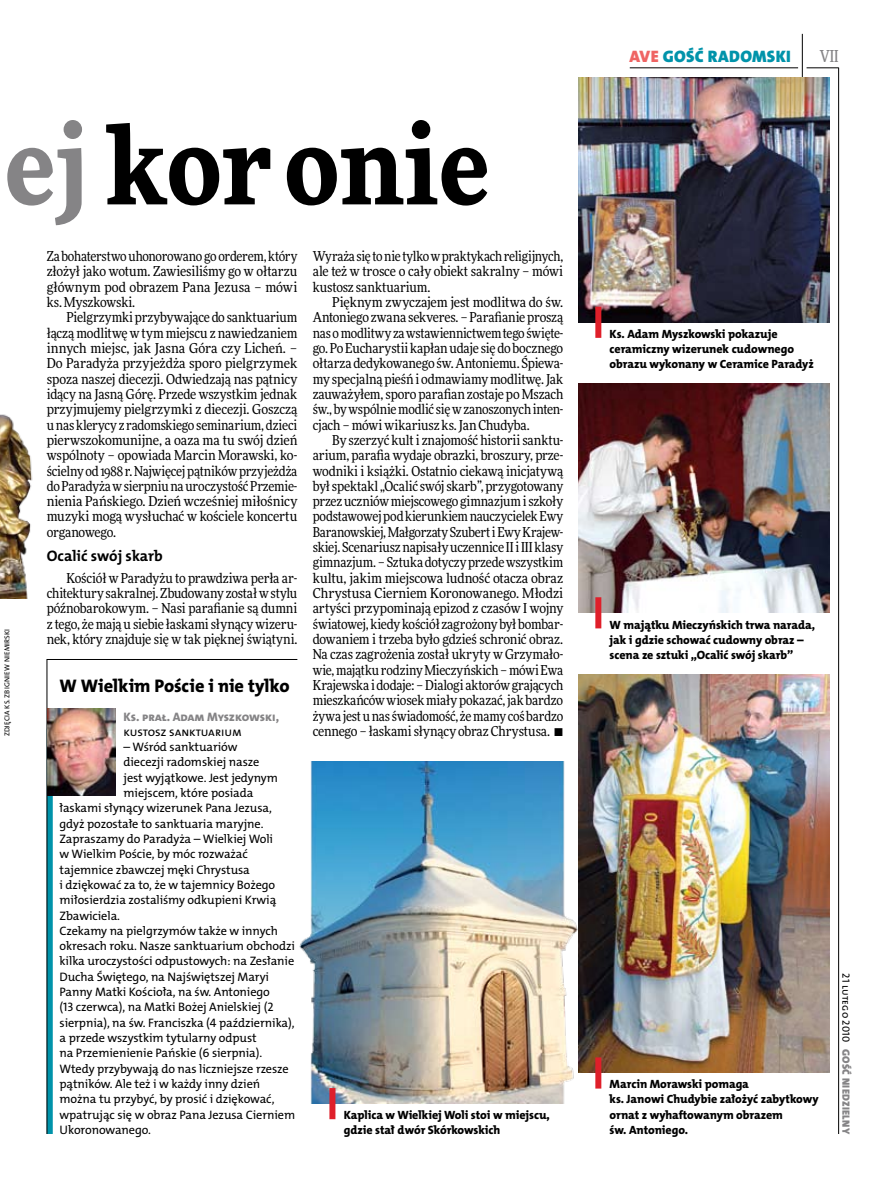
<style>
.page{position:relative;width:893px;height:1191px;background:#fff}
.page>*{position:absolute;margin:0;border:0;box-sizing:border-box;transform-origin:0 0}
.t1{font:900 108px "Freeday Narrow";letter-spacing:.005em;color:#000}
.t2{font:18.3px "The Mix HP8 Ex Bld";letter-spacing:.01em;color:#000}
.t3{font:16.65px "The Mix HP9 Blk";letter-spacing:.02em;color:#0093aa}
.t4{font:500 16.5px "Freeday Narrow";color:#858486;scale:.9 1}
.t5{font:15.3px "The Mix HP7 Bld";color:#000}
.t6{font:13.65px/15.3px "Freeday Narrow News";letter-spacing:-.01em;color:#000;text-align:justify}
.t7{font:12.3px "The Mix HP5 Plain";letter-spacing:-.005em;color:#000}
.t8{font:12.3px "The Mix HP8 Ex Bld";letter-spacing:-.005em;color:#858486}
.t9{font:12px/15.3px "The Mix HP8 Ex Bld";letter-spacing:-.005em;color:#000}
.t10{font:10.5px "The Mix HP9 Blk";letter-spacing:.025em;color:#858486}
.t11{font:10.5px "The Mix HP5 Plain";letter-spacing:.015em;color:#000}
.t12{font:7.2px "The Mix HP5 Plain";letter-spacing:.015em;color:#000}
.s1{color:#858486}
.s2{color:#ef6463}
</style>
<div class="page">
<hr style="left:806px;top:68px;width:33px;height:1px;background:#000">
<hr style="left:630px;top:68px;width:168px;height:1px;background:#000">
<hr style="left:838px;top:68px;width:1px;height:1066px;background:#000">
<hr style="left:802px;top:34px;width:1px;height:43px;background:#000">
<img style="left:299px;top:761px;width:280px;height:342px">
<img style="left:0;top:414px;width:33px;height:184px">
<img style="left:579px;top:384px;width:250px;height:228px">
<img style="left:579px;top:77px;width:250px;height:245px">
<div style="left:329px;top:1088px;width:6px;height:31px;background:#df1f2a"></div>
<div style="left:595px;top:307px;width:6px;height:31px;background:#df1f2a"></div>
<div style="left:595px;top:597px;width:6px;height:31px;background:#df1f2a"></div>
<img style="left:579px;top:674px;width:250px;height:398px">
<div style="left:595px;top:1057px;width:6px;height:31px;background:#df1f2a"></div>
<svg style="left:47px;top:659px;width:251px;height:475px"></svg>
<img style="left:47px;top:708px;width:68px;height:87px">
<h1 class="t1" style="left:5px;top:95px;width:486px"><span class="s1">ej</span> koronie</h1>
<p class="t12" style="left:3px;top:736px;width:109px;rotate:-90deg">zdjęcia Ks. Zbigniew N iemirski</p>
<p class="t6" style="left:47px;top:248px;width:252px">Zabohaterstwo uhonorowano go orderem, który złożył jako wotum. Zawiesiliśmy go w ołtarzu głównym pod obrazem Pana Jezusa – mówi ks. Myszkowski.</p>
<p class="t6" style="left:47px;top:310px;width:252px;text-indent:20px">Pielgrzymki przybywające do sanktuarium łączą modlitwę w tym miejscu z nawiedzaniem innych miejsc, jak Jasna Góra czy Licheń. – Do Paradyża przyjeżdża sporo pielgrzymek spoza naszej diecezji. Odwiedzają nas pątnicy idący na Jasną Górę. Przede wszystkim jednak przyjmujemy pielgrzymki z diecezji. Goszczą unas klerycy z radomskiego seminarium, dzieci pierwszokomunijne, a oaza ma tu swój dzień wspólnoty – opowiada Marcin Morawski, ko&shy;ścielny od1988 r. Najwięcej pątników przyjeżdża doParadyża wsierpniu nauroczystość Przemie&shy;nienia Pańskiego. Dzień wcześniej miłośnicy muzyki mogą wysłuchać w kościele koncertu organowego.</p>
<p class="t5" style="left:47px;top:546px;width:118px">Ocalić swój skarb</p>
<p class="t6" style="left:47px;top:570px;width:252px;text-indent:20px">Kościół w Paradyżu to prawdziwa perła ar&shy;chitektury sakralnej. Zbudowany został wstylu późnobarokowym. – Nasi parafianie są dumni z tego, że mają u siebie łaskami słynący wizeru&shy;nek, który znajduje się w tak pięknej świątyni.</p>
<h2 class="t2" style="left:60px;top:674px;width:232px">W Wielkim Poście i nie tylko</h2>
<p class="t8" style="left:124px;top:708px;width:157px">Ks. prał. Adam Myszkowski,</p>
<p class="t7" style="left:124px;top:724px;width:120px">kustosz sanktuarium</p>
<p class="t7" style="left:124px;top:739px;width:116px">– Wśród sanktuariów</p>
<p class="t7" style="left:124px;top:754px;width:137px">diecezji radomskiej nasze</p>
<p class="t7" style="left:124px;top:769px;width:156px">jest wyjątkowe. Jest jedynym</p>
<p class="t7" style="left:124px;top:785px;width:131px">miejscem, które posiada</p>
<p class="t7" style="left:60px;top:800px;width:214px">łaskami słynący wizerunek Pana Jezusa,</p>
<p class="t7" style="left:60px;top:815px;width:205px">gdyż pozostałe to sanktuaria maryjne.</p>
<p class="t7" style="left:60px;top:831px;width:215px">Zapraszamy do Paradyża – Wielkiej Woli</p>
<p class="t7" style="left:60px;top:846px;width:190px">w Wielkim Poście, by móc rozważać</p>
<p class="t7" style="left:60px;top:861px;width:192px">tajemnice zbawczej męki Chrystusa</p>
<p class="t7" style="left:60px;top:877px;width:217px">i dziękować za to, że w tajemnicy Bożego</p>
<p class="t7" style="left:60px;top:892px;width:218px">miłosierdzia zostaliśmy odkupieni Krwią</p>
<p class="t7" style="left:60px;top:907px;width:62px">Zbawiciela.</p>
<p class="t7" style="left:60px;top:922px;width:220px">Czekamy na pielgrzymów także w innych</p>
<p class="t7" style="left:60px;top:938px;width:237px">okresach roku. N asze sanktuarium obchodzi</p>
<p class="t7" style="left:60px;top:953px;width:236px">kilka uroczystości odpustowych: na Zesłanie</p>
<p class="t7" style="left:60px;top:968px;width:211px">Ducha Świętego, na N ajświętszej Maryi</p>
<p class="t7" style="left:60px;top:984px;width:212px">Panny Matki Kościoła, na św. Antoniego</p>
<p class="t7" style="left:60px;top:999px;width:215px">(13 czerwca), na Matki Bożej Anielskiej (2</p>
<p class="t7" style="left:60px;top:1014px;width:236px">sierpnia), na św. Franciszka (4 października),</p>
<p class="t7" style="left:60px;top:1030px;width:199px">a przede wszystkim tytularny odpust</p>
<p class="t7" style="left:60px;top:1045px;width:204px">na Przemienienie Pańskie (6 sierpnia).</p>
<p class="t7" style="left:60px;top:1060px;width:231px">Wtedy przybywają do nas liczniejsze rzesze</p>
<p class="t7" style="left:60px;top:1075px;width:202px">pątników. Ale też i w każdy inny dzień</p>
<p class="t7" style="left:60px;top:1091px;width:217px">można tu przybyć, by prosić i dziękować,</p>
<p class="t7" style="left:60px;top:1106px;width:237px">wpatrując się w obraz Pana Jezusa Cierniem</p>
<p class="t7" style="left:60px;top:1121px;width:93px">Ukoronowanego.</p>
<p class="t6" style="left:313px;top:248px;width:252px">Wyraża się tonie tylko wpraktykach religijnych, ale też w trosce o cały obiekt sakralny – mówi kustosz sanktuarium.</p>
<p class="t6" style="left:313px;top:294px;width:252px;text-indent:20px">Pięknym zwyczajem jest modlitwa do św.<br>Antoniego zwana sekveres. – Parafianie proszą nas omodlitwy zawstawiennictwem tego święte&shy;go. PoEucharystii kapłan udaje się do bocznego ołtarza dedykowanego św. Antoniemu. Śpiewa&shy;my specjalną pieśń i odmawiamy modlitwę. Jak zauważyłem, sporo parafian zostaje po Mszach św., by wspólnie modlić się wzanoszonych inten&shy;cjach – mówi wikariusz ks.Jan Chudyba.</p>
<p class="t6" style="left:313px;top:432px;width:252px;text-indent:20px">By szerzyć kult i znajomość historii sanktu&shy;arium, parafia wydaje obrazki, broszury, prze&shy;wodniki i książki. Ostatnio ciekawą inicjatywą był spektakl „Ocalić swój skarb”, przygotowany przez uczniów miejscowego gimnazjum iszkoły podstawowej pod kierunkiem nauczycielek Ewy Baranowskiej, Małgorzaty Szubert iEwy Krajew&shy;skiej. Scenariusz napisały uczennice II iIII klasy gimnazjum. – Sztuka dotyczy przede wszystkim kultu, jakim miejscowa ludność otacza obraz Chrystusa Cierniem Koronowanego. Młodzi artyści przypominają epizod z czasów I wojny światowej, kiedy kościół zagrożony był bombar&shy;dowaniem i trzeba było gdzieś schronić obraz.<br>Na czas zagrożenia został ukryty w Grzymało&shy;wie, majątku rodziny Mieczyńskich – mówi Ewa Krajewska i dodaje: – Dialogi aktorów grających mieszkańców wiosek miały pokazać, jak bardzo żywa jestunas świadomość, żemamy coś bardzo cennego – łaskami słynący obraz Chrystusa. •</p>
<p class="t9" style="left:344px;top:1107px;width:208px">Kaplica w Wielkiej Woli stoi w miejscu, gdzie stał dwór Skórkowskich</p>
<p class="t3" style="left:629px;top:46px;width:163px"><span class="s2">AVE</span> GOŚĆ RADOMSKI</p>
<p class="t4" style="left:820px;top:46px;width:22px">VII</p>
<p class="t9" style="left:610px;top:326px;width:206px">Ks. Adam Myszkowski pokazuje ceramiczny wizerunek cudownego obrazu wykonany w Ceramice Paradyż</p>
<p class="t9" style="left:610px;top:617px;width:207px">W majątku Mieczyńskich trwa narada, jak i gdzie schować cudowny obraz – scena ze sztuki „Ocalić swój skarb”</p>
<p class="t9" style="left:610px;top:1076px;width:210px">Marcin Morawski pomaga<br>ks. Janowi Chudybie założyć zabytkowy ornat z wyhaftowanym obrazem<br>św. Antoniego.</p>
<p class="t11" style="left:853px;top:973px;width:71px;rotate:90deg">21 lutego 2010</p>
<p class="t10" style="left:853px;top:1049px;width:86px;rotate:90deg">GOŚĆ NIEDZIELNY</p>
</div>
